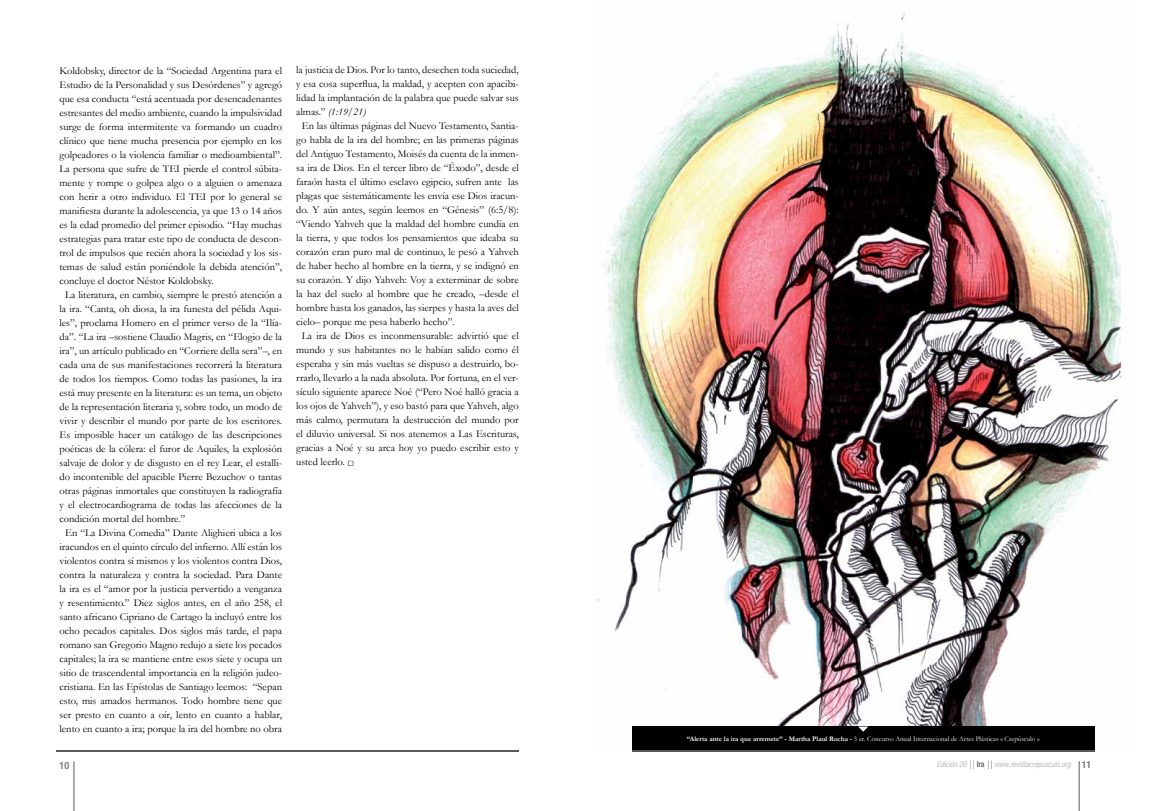
<style>
.page{position:relative;width:1151px;height:811px;background:#fff}
.page>*{position:absolute;margin:0;border:0;box-sizing:border-box;transform-origin:0 0}
.t1{font:10.5px "Garamond";color:#000}
.t2{font:italic 10.5px "Garamond";color:#000}
.t3{font:700 condensed 10px "Helvetica Neue LT Std";color:#808285}
.t4{font:italic 300 condensed 8px "Helvetica Neue LT Std";color:#a7a9ac}
.t5{font:7px "Garamond";color:#fff}
.s1{font-style:normal}
.s2{font-size:11px}
.s3{font-weight:700}
.s4{color:#58595b}
.s5{font-weight:500;font-style:normal;color:#58595b}
.s6{font-weight:700;font-style:normal;font-size:10px;color:#808285}
</style>
<div class="page">
<hr style="left:74px;top:761px;width:1px;height:50px;background:#58595b">
<hr style="left:57px;top:750px;width:462px;height:1px;background:#58595b">
<hr style="left:1079px;top:761px;width:1px;height:50px;background:#58595b">
<hr style="left:632px;top:750px;width:462px;height:1px;background:#58595b">
<img style="left:596px;top:12px;width:528px;height:738px">
<div style="left:632px;top:726px;width:462px;height:24px;background:#000"></div>
<svg style="left:858px;top:726px;width:10px;height:5px"></svg>
<p class="t1" style="left:60px;top:63px;width:224px">Koldobsky, director de la “Sociedad Argentina para el</p>
<p class="t1" style="left:60px;top:77px;width:224px">Estudio de la Personalidad y sus Desórdenes” y agregó</p>
<p class="t1" style="left:60px;top:91px;width:224px">que esa conducta “está acentuada por desencadenantes</p>
<p class="t1" style="left:60px;top:105px;width:224px">estresantes del medio ambiente, cuando la impulsividad</p>
<p class="t1" style="left:60px;top:119px;width:224px">surge de forma intermitente va formando un cuadro</p>
<p class="t1" style="left:60px;top:133px;width:224px">clínico que tiene mucha presencia por ejemplo en los</p>
<p class="t1" style="left:60px;top:147px;width:224px">golpeadores o la violencia familiar o medioambiental”.</p>
<p class="t1" style="left:60px;top:161px;width:224px">La persona que sufre de TEI pierde el control súbita-</p>
<p class="t1" style="left:60px;top:175px;width:224px">mente y rompe o golpea algo o a alguien o amenaza</p>
<p class="t1" style="left:60px;top:189px;width:224px">con herir a otro individuo. El TEI por lo general se</p>
<p class="t1" style="left:60px;top:203px;width:224px">manifiesta durante la adolescencia, ya que 13 o 14 años</p>
<p class="t1" style="left:60px;top:217px;width:224px">es la edad promedio del primer episodio. “Hay muchas</p>
<p class="t1" style="left:60px;top:231px;width:224px">estrategias para tratar este tipo de conducta de descon-</p>
<p class="t1" style="left:60px;top:245px;width:224px">trol de impulsos que recién ahora la sociedad y los sis-</p>
<p class="t1" style="left:60px;top:259px;width:224px">temas de salud están poniéndole la debida atención”,</p>
<p class="t1" style="left:60px;top:273px;width:156px">concluye el doctor Néstor Koldobsky.</p>
<p class="t1" style="left:65px;top:287px;width:218px">La literatura, en cambio, siempre le prestó atención a</p>
<p class="t1" style="left:60px;top:301px;width:224px">la ira. “Canta, oh diosa, la ira funesta del pélida Aqui-</p>
<p class="t1" style="left:60px;top:315px;width:224px">les”, proclama Homero en el primer verso de la “Ilía-</p>
<p class="t1" style="left:60px;top:329px;width:224px">da”. “La ira –sostiene Claudio Magris, en “Elogio de la</p>
<p class="t1" style="left:60px;top:343px;width:224px">ira”, un artículo publicado en “Corriere della sera”–, en</p>
<p class="t1" style="left:60px;top:357px;width:224px">cada una de sus manifestaciones recorrerá la literatura</p>
<p class="t1" style="left:60px;top:371px;width:224px">de todos los tiempos. Como todas las pasiones, la ira</p>
<p class="t1" style="left:60px;top:385px;width:224px">está muy presente en la literatura: es un tema, un objeto</p>
<p class="t1" style="left:60px;top:399px;width:224px">de la representación literaria y, sobre todo, un modo de</p>
<p class="t1" style="left:60px;top:413px;width:224px">vivir y describir el mundo por parte de los escritores.</p>
<p class="t1" style="left:60px;top:427px;width:224px">Es imposible hacer un catálogo de las descripciones</p>
<p class="t1" style="left:60px;top:441px;width:224px">poéticas de la cólera: el furor de Aquiles, la explosión</p>
<p class="t1" style="left:60px;top:455px;width:224px">salvaje de dolor y de disgusto en el rey Lear, el estalli-</p>
<p class="t1" style="left:60px;top:469px;width:224px">do incontenible del apacible Pierre Bezuchov o tantas</p>
<p class="t1" style="left:60px;top:483px;width:224px">otras páginas inmortales que constituyen la radiografía</p>
<p class="t1" style="left:60px;top:497px;width:224px">y el electrocardiograma de todas las afecciones de la</p>
<p class="t1" style="left:60px;top:511px;width:127px">condición mortal del hombre.”</p>
<p class="t1" style="left:65px;top:525px;width:218px">En “La Divina Comedia” Dante Alighieri ubica a los</p>
<p class="t1" style="left:60px;top:539px;width:224px">iracundos en el quinto círculo del infierno. Allí están los</p>
<p class="t1" style="left:60px;top:553px;width:224px">violentos contra sí mismos y los violentos contra Dios,</p>
<p class="t1" style="left:60px;top:567px;width:224px">contra la naturaleza y contra la sociedad. Para Dante</p>
<p class="t1" style="left:60px;top:581px;width:224px">la ira es el “amor por la justicia pervertido a venganza</p>
<p class="t1" style="left:60px;top:595px;width:224px">y resentimiento.” Diez siglos antes, en el año 258, el</p>
<p class="t1" style="left:60px;top:609px;width:224px">santo africano Cipriano de Cartago la incluyó entre los</p>
<p class="t1" style="left:60px;top:623px;width:224px">ocho pecados capitales. Dos siglos más tarde, el papa</p>
<p class="t1" style="left:60px;top:637px;width:224px">romano san Gregorio Magno redujo a siete los pecados</p>
<p class="t1" style="left:60px;top:651px;width:224px">capitales; la ira se mantiene entre esos siete y ocupa un</p>
<p class="t1" style="left:60px;top:665px;width:224px">sitio de trascendental importancia en la religión judeo-</p>
<p class="t1" style="left:60px;top:679px;width:224px">cristiana. En las Epístolas de Santiago leemos: “Sepan</p>
<p class="t1" style="left:60px;top:693px;width:224px">esto, mis amados hermanos. Todo hombre tiene que</p>
<p class="t1" style="left:60px;top:707px;width:224px">ser presto en cuanto a oír, lento en cuanto a hablar,</p>
<p class="t1" style="left:60px;top:721px;width:224px">lento en cuanto a ira; porque la ira del hombre no obra</p>
<p class="t1" style="left:296px;top:63px;width:224px">la justicia de Dios. Por lo tanto, desechen toda suciedad,</p>
<p class="t1" style="left:296px;top:77px;width:224px">y esa cosa superflua, la maldad, y acepten con apacibi-</p>
<p class="t1" style="left:296px;top:91px;width:224px">lidad la implantación de la palabra que puede salvar sus</p>
<p class="t2" style="left:296px;top:105px;width:71px"><span class="s1">almas.”</span> (1:19/21)</p>
<p class="t1" style="left:302px;top:119px;width:218px">En las últimas páginas del Nuevo Testamento, Santia-</p>
<p class="t1" style="left:296px;top:133px;width:224px">go habla de la ira del hombre; en las primeras páginas</p>
<p class="t1" style="left:296px;top:147px;width:224px">del Antiguo Testamento, Moisés da cuenta de la inmen-</p>
<p class="t1" style="left:296px;top:161px;width:224px">sa ira de Dios. En el tercer libro de “Éxodo”, desde el</p>
<p class="t1" style="left:296px;top:175px;width:224px">faraón hasta el último esclavo egipcio, sufren ante las</p>
<p class="t1" style="left:296px;top:189px;width:224px">plagas que sistemáticamente les envía ese Dios iracun-</p>
<p class="t1" style="left:296px;top:203px;width:224px">do. Y aún antes, según leemos en “Génesis” (6:5/8):</p>
<p class="t1" style="left:296px;top:217px;width:224px">“Viendo Yahveh que la maldad del hombre cundía en</p>
<p class="t1" style="left:296px;top:231px;width:224px">la tierra, y que todos los pensamientos que ideaba su</p>
<p class="t1" style="left:296px;top:245px;width:224px">corazón eran puro mal de continuo, le pesó a Yahveh</p>
<p class="t1" style="left:296px;top:259px;width:224px">de haber hecho al hombre en la tierra, y se indignó en</p>
<p class="t1" style="left:296px;top:273px;width:224px">su corazón. Y dijo Yahveh: Voy a exterminar de sobre</p>
<p class="t1" style="left:296px;top:287px;width:224px">la haz del suelo al hombre que he creado, –desde el</p>
<p class="t1" style="left:296px;top:301px;width:224px">hombre hasta los ganados, las sierpes y hasta la aves del</p>
<p class="t1" style="left:296px;top:315px;width:160px">cielo– porque me pesa haberlo hecho”.</p>
<p class="t1" style="left:302px;top:329px;width:218px">La ira de Dios es inconmensurable: advirtió que el</p>
<p class="t1" style="left:296px;top:343px;width:224px">mundo y sus habitantes no le habían salido como él</p>
<p class="t1" style="left:296px;top:357px;width:224px">esperaba y sin más vueltas se dispuso a destruirlo, bo-</p>
<p class="t1" style="left:296px;top:371px;width:224px">rrarlo, llevarlo a la nada absoluta. Por fortuna, en el ver-</p>
<p class="t1" style="left:296px;top:385px;width:224px">sículo siguiente aparece Noé (“Pero Noé halló gracia a</p>
<p class="t1" style="left:296px;top:399px;width:224px">los ojos de Yahveh”), y eso bastó para que Yahveh, algo</p>
<p class="t1" style="left:296px;top:413px;width:224px">más calmo, permutara la destrucción del mundo por</p>
<p class="t1" style="left:296px;top:427px;width:224px">el diluvio universal. Si nos atenemos a Las Escrituras,</p>
<p class="t1" style="left:296px;top:441px;width:224px">gracias a Noé y su arca hoy yo puedo escribir esto y</p>
<p class="t1" style="left:296px;top:455px;width:59px">usted leerlo. <span class="s2">□</span></p>
<p class="t5" style="left:687px;top:734px;width:355px"><span class="s3">“Alerta ante la ira que arremete” - Martha Plaul Rocha -</span> 3 er. Concurso Anual Internacional de Artes Plásticas « Crepúsculo »</p>
<p class="t3" style="left:60px;top:759px;width:11px">10</p>
<p class="t4" style="left:937px;top:759px;width:156px">Edición 20 <span class="s4">||</span> <span class="s5">Ira</span> <span class="s4">||</span> www.revistacrepusculo.org <span class="s6">11</span></p>
</div>
